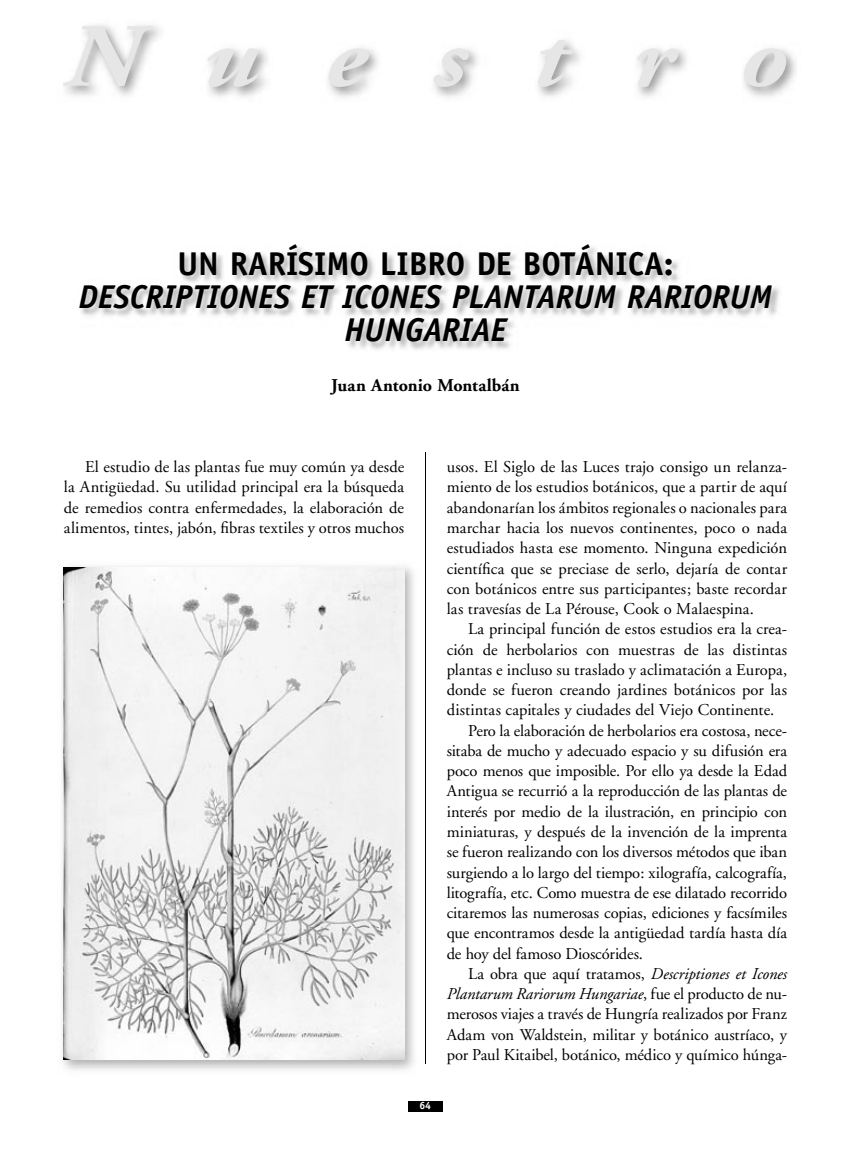
<style>
.page{position:relative;width:851px;height:1149px;background:#fff}
.page>*{position:absolute;margin:0;border:0;box-sizing:border-box;transform-origin:0 0}
.t1{font:italic 700 90px "Adobe Garamond";letter-spacing:.64em;color:#e6e6e6;scale:1.15 1}
.t2{font:italic 700 33px/33px "Officina Sans";color:#000;text-align:center}
.t3{font:700 33px "Officina Sans";color:#000}
.t4{font:700 18px "Adobe Garamond";color:#000}
.t5{font:16.5px/20.2px "Adobe Garamond";letter-spacing:-.005em;color:#000;text-align:justify}
.t6{font:italic 16.5px "Adobe Garamond";letter-spacing:-.005em;color:#000}
.t7{font:700 10.5px "Officina Sans";color:#fff}
.s1{font-style:italic}
.s2{font-style:normal}
</style>
<div class="page">
<div style="left:408px;top:1100px;width:34px;height:10px;background:#000"></div>
<hr style="left:425px;top:452px;width:1px;height:611px;background:#000">
<img style="left:65px;top:24px;width:731px;height:73px">
<img style="left:81px;top:247px;width:699px;height:103px">
<img style="left:62px;top:566px;width:352px;height:505px">
<img style="left:64px;top:567px;width:340px;height:492px">
<h1 class="t1" style="left:64px;top:8px;width:630px">Nuestro</h1>
<h2 class="t3" style="left:177px;top:243px;width:497px">UN RARÍSIMO LIBRO DE BOTÁNICA:</h2>
<h2 class="t2" style="left:78px;top:280px;width:695px">DESCRIPTIONES ET ICONES PLANTARUM RARIORUM<br>HUNGARIAE</h2>
<p class="t4" style="left:331px;top:375px;width:190px">Juan Antonio Montalbán</p>
<p class="t5" style="left:64px;top:457px;width:342px;text-indent:21px">El estudio de las plantas fue muy común ya desde la Antigüedad. Su utilidad principal era la búsqueda de remedios contra enfermedades, la elaboración de alimentos, tintes, jabón, fibras textiles y otros muchos</p>
<p class="t7" style="left:419px;top:1098px;width:13px">64</p>
<p class="t5" style="left:446px;top:457px;width:342px">usos. El Siglo de las Luces trajo consigo un relanza&shy;miento de los estudios botánicos, que a partir de aquí abandonarían los ámbitos regionales o nacionales para marchar hacia los nuevos continentes, poco o nada estudiados hasta ese momento. Ninguna expedición científica que se preciase de serlo, dejaría de contar con botánicos entre sus participantes; baste recordar las travesías de La Pérouse, Cook o Malaespina.</p>
<p class="t5" style="left:468px;top:619px;width:320px">La principal función de estos estudios era la crea-</p>
<p class="t5" style="left:446px;top:639px;width:342px">ción de herbolarios con muestras de las distintas</p>
<p class="t5" style="left:446px;top:659px;width:342px">plantas e incluso su traslado y aclimatación a Europa,</p>
<p class="t5" style="left:446px;top:680px;width:342px">donde se fueron creando jardines botánicos por las</p>
<p class="t5" style="left:446px;top:700px;width:329px">distintas capitales y ciudades del Viejo Continente.</p>
<p class="t5" style="left:468px;top:720px;width:320px">Pero la elaboración de herbolarios era costosa, nece-</p>
<p class="t5" style="left:446px;top:740px;width:342px">sitaba de mucho y adecuado espacio y su difusión era</p>
<p class="t5" style="left:446px;top:761px;width:342px">poco menos que imposible. Por ello ya desde la Edad</p>
<p class="t5" style="left:446px;top:781px;width:342px">Antigua se recurrió a la reproducción de las plantas de</p>
<p class="t5" style="left:446px;top:801px;width:342px">interés por medio de la ilustración, en principio con</p>
<p class="t5" style="left:446px;top:821px;width:342px">miniaturas, y después de la invención de la imprenta</p>
<p class="t5" style="left:446px;top:842px;width:342px">se fueron realizando con los diversos métodos que iban</p>
<p class="t5" style="left:446px;top:862px;width:342px">surgiendo a lo largo del tiempo: xilografía, calcografía,</p>
<p class="t5" style="left:446px;top:882px;width:342px">litografía, etc. Como muestra de ese dilatado recorrido</p>
<p class="t5" style="left:446px;top:902px;width:342px">citaremos las numerosas copias, ediciones y facsímiles</p>
<p class="t5" style="left:446px;top:923px;width:342px">que encontramos desde la antigüedad tardía hasta día</p>
<p class="t5" style="left:446px;top:943px;width:198px">de hoy del famoso Dioscórides.</p>
<p class="t5" style="left:468px;top:963px;width:320px">La obra que aquí tratamos, <span class="s1">Descriptiones et Icones</span></p>
<p class="t6" style="left:446px;top:984px;width:342px">Plantarum Rariorum Hungariae<span class="s2">, fue el producto de nu-</span></p>
<p class="t5" style="left:446px;top:1004px;width:342px">merosos viajes a través de Hungría realizados por Franz</p>
<p class="t5" style="left:446px;top:1024px;width:342px">Adam von Waldstein, militar y botánico austríaco, y</p>
<p class="t5" style="left:446px;top:1044px;width:342px">por Paul Kitaibel, botánico, médico y químico húnga-</p>
</div>
